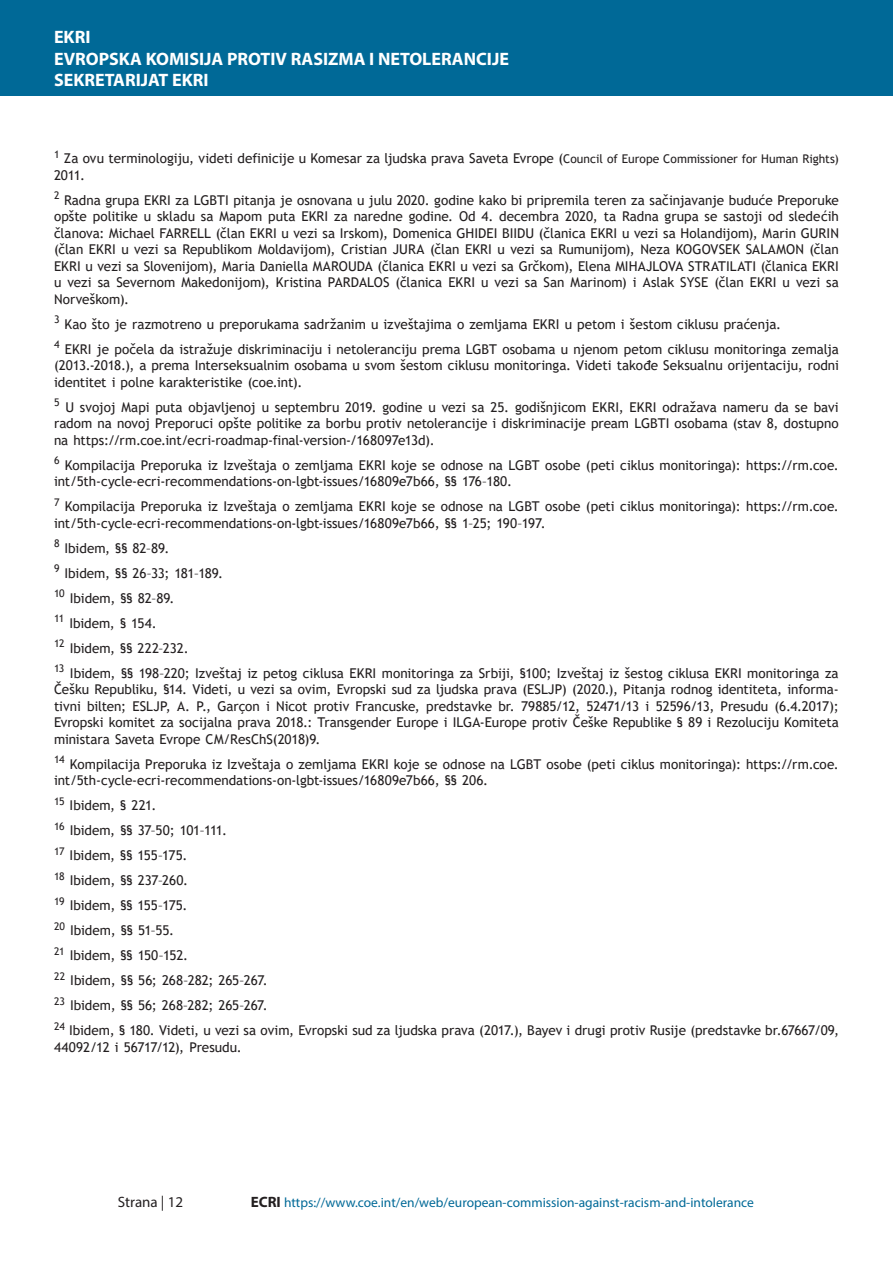
<style>
.page{position:relative;width:893px;height:1263px;background:#fff}
.page>*{position:absolute;margin:0;border:0;box-sizing:border-box;transform-origin:0 0}
.t1{font:700 18px/21.6px "Myriad Pro";color:#fff}
.t2{font:15px "Myriad Pro";color:#231f20}
.t3{font:13.5px/16.5px "Trebuchet MS";color:#231f20}
.t4{font:13.5px "Myriad Pro";color:#006997}
.s1{font-size:12px}
.s2{font-weight:700;font-size:15px;color:#231f20}
</style>
<div class="page">
<div style="left:0;top:0;width:893px;height:96px;background:#006997"></div>
<h1 class="t1" style="left:54px;top:28px;width:456px">EKRI<br>EVROPSKA KOMISIJA PROTIV RASIZMA I NETOLERANCIJE<br>SEKRETARIJAT EKRI</h1>
<p class="t3" style="left:54px;top:150px;width:786px"><sup>1</sup> Za ovu terminologiju, videti definicije u Komesar za ljudska prava Saveta Evrope (<span class="s1">Council of Europe Commissioner for Human Rights)<br></span>2011.</p>
<p class="t3" style="left:54px;top:191px;width:786px;text-align:justify"><sup>2</sup> Radna grupa EKRI za LGBTI pitanja je osnovana u julu 2020. godine kako bi pripremila teren za sačinjavanje buduće Preporuke opšte politike u skladu sa Mapom puta EKRI za naredne godine. Od 4. decembra 2020, ta Radna grupa se sastoji od sledećih članova: Michael FARRELL (član EKRI u vezi sa Irskom), Domenica GHIDEI BIIDU (članica EKRI u vezi sa Holandijom), Marin GURIN (član EKRI u vezi sa Republikom Moldavijom), Cristian JURA (član EKRI u vezi sa Rumunijom), Neza KOGOVSEK SALAMON (član EKRI u vezi sa Slovenijom), Maria Daniella MAROUDA (članica EKRI u vezi sa Grčkom), Elena MIHAJLOVA STRATILATI (članica EKRI u vezi sa Severnom Makedonijom), Kristina PARDALOS (članica EKRI u vezi sa San Marinom) i Aslak SYSE (član EKRI u vezi sa Norveškom).</p>
<p class="t3" style="left:54px;top:311px;width:786px;line-height:25px"><sup>3</sup> Kao što je razmotreno u preporukama sadržanim u izveštajima o zemljama EKRI u petom i šestom ciklusu praćenja.<br><sup>4</sup> EKRI je počela da istražuje diskriminaciju i netoleranciju prema LGBT osobama u njenom petom ciklusu monitoringa zemalja</p>
<p class="t3" style="left:54px;top:357px;width:786px">(2013.-2018.), a prema Interseksualnim osobama u svom šestom ciklusu monitoringa. Videti takođe Seksualnu orijentaciju, rodni identitet i polne karakteristike (coe.int).</p>
<p class="t3" style="left:54px;top:398px;width:786px;text-align:justify"><sup>5</sup> U svojoj Mapi puta objavljenoj u septembru 2019. godine u vezi sa 25. godišnjicom EKRI, EKRI odražava nameru da se bavi radom na novoj Preporuci opšte politike za borbu protiv netolerancije i diskriminacije pream LGBTI osobama (stav 8, dostupno na https://rm.coe.int/ecri-roadmap-final-version-/168097e13d).</p>
<p class="t3" style="left:54px;top:456px;width:786px"><sup>6</sup> Kompilacija Preporuka iz Izveštaja o zemljama EKRI koje se odnose na LGBT osobe (peti ciklus monitoringa): https://rm.coe. int/5th-cycle-ecri-recommendations-on-lgbt-issues/16809e7b66, §§ 176–180.</p>
<p class="t3" style="left:54px;top:498px;width:786px"><sup>7</sup> Kompilacija Preporuka iz Izveštaja o zemljama EKRI koje se odnose na LGBT osobe (peti ciklus monitoringa): https://rm.coe. int/5th-cycle-ecri-recommendations-on-lgbt-issues/16809e7b66, §§ 1–25; 190–197.</p>
<p class="t3" style="left:54px;top:535px;width:786px;line-height:25px"><sup>8</sup> Ibidem, §§ 82–89.<br><sup>9</sup> Ibidem, §§ 26–33; 181–189.<br><sup>10</sup> Ibidem, §§ 82–89.<br><sup>11</sup> Ibidem, § 154.<br><sup>12</sup> Ibidem, §§ 222–232.<br><sup>13</sup> Ibidem, §§ 198–220; Izveštaj iz petog ciklusa EKRI monitoringa za Srbiji, §100; Izveštaj iz šestog ciklusa EKRI monitoringa za</p>
<p class="t3" style="left:54px;top:681px;width:786px;text-align:justify">Češku Republiku, §14. Videti, u vezi sa ovim, Evropski sud za ljudska prava (ESLJP) (2020.), Pitanja rodnog identiteta, informa&shy;tivni bilten; ESLJP, A. P., Garçon i Nicot protiv Francuske, predstavke br. 79885/12, 52471/13 i 52596/13, Presudu (6.4.2017); Evropski komitet za socijalna prava 2018.: Transgender Europe i ILGA-Europe protiv Češke Republike § 89 i Rezoluciju Komiteta ministara Saveta Evrope CM/ResChS(2018)9.</p>
<p class="t3" style="left:54px;top:755px;width:786px"><sup>14</sup> Kompilacija Preporuka iz Izveštaja o zemljama EKRI koje se odnose na LGBT osobe (peti ciklus monitoringa): https://rm.coe. int/5th-cycle-ecri-recommendations-on-lgbt-issues/16809e7b66, §§ 206.</p>
<p class="t3" style="left:54px;top:793px;width:786px;line-height:25px"><sup>15</sup> Ibidem, § 221.<br><sup>16</sup> Ibidem, §§ 37–50; 101–111.<br><sup>17</sup> Ibidem, §§ 155–175.<br><sup>18</sup> Ibidem, §§ 237–260.<br><sup>19</sup> Ibidem, §§ 155–175.<br><sup>20</sup> Ibidem, §§ 51–55.<br><sup>21</sup> Ibidem, §§ 150–152.<br><sup>22</sup> Ibidem, §§ 56; 268–282; 265–267.<br><sup>23</sup> Ibidem, §§ 56; 268–282; 265–267.<br><sup>24</sup> Ibidem, § 180. Videti, u vezi sa ovim, Evropski sud za ljudska prava (2017.), Bayev i drugi protiv Rusije (predstavke br.67667/09,</p>
<p class="t3" style="left:54px;top:1039px;width:189px">44092/12 i 56717/12), Presudu.</p>
<p class="t2" style="left:118px;top:1196px;width:67px">Strana | 12</p>
<p class="t4" style="left:251px;top:1197px;width:505px"><span class="s2">ECRI</span> https://www.coe.int/en/web/european-commission-against-racism-and-intolerance</p>
</div>
